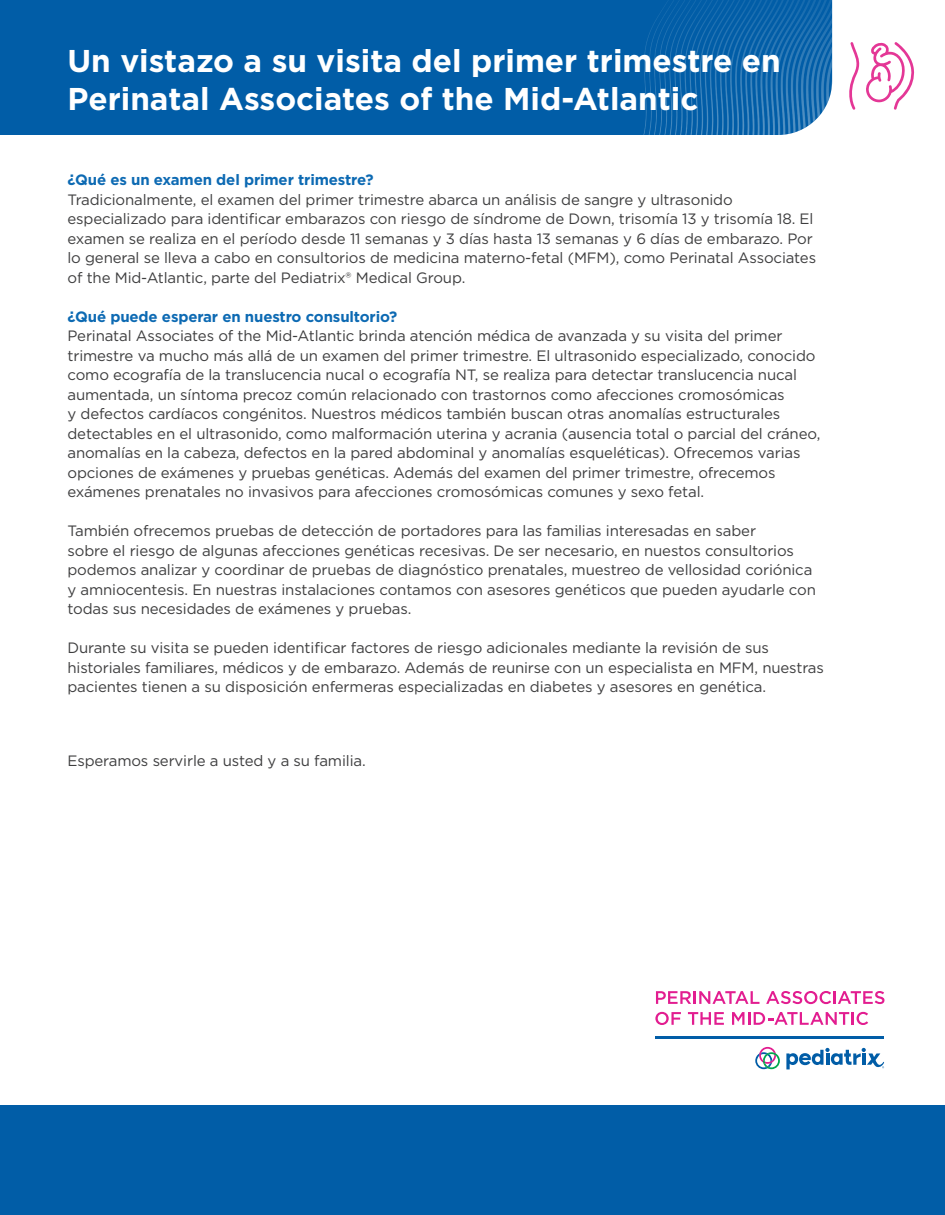
<style>
.page{position:relative;width:945px;height:1215px;background:#fff}
.page>*{position:absolute;margin:0;border:0;box-sizing:border-box;transform-origin:0 0}
.t1{font:700 31.5px/37.8px "Gotham";color:#fff}
.t2{font:15px/19.5px "Gotham";letter-spacing:-.01em;color:#3e3e3f}
.t3{font:700 15px "Gotham";letter-spacing:-.01em;color:#0d6ab3}
</style>
<div class="page">
<div style="left:0;top:0;width:550px;height:135px;background:#015da7"></div>
<img style="left:550px;top:0;width:282px;height:135px">
<svg style="left:755px;top:1047px;width:25px;height:22px"></svg>
<svg style="left:786px;top:1048px;width:98px;height:21px"></svg>
<svg style="left:656px;top:991px;width:104px;height:13px"></svg>
<svg style="left:766px;top:991px;width:118px;height:13px"></svg>
<svg style="left:655px;top:1012px;width:26px;height:13px"></svg>
<svg style="left:688px;top:1012px;width:36px;height:13px"></svg>
<svg style="left:732px;top:1012px;width:136px;height:13px"></svg>
<hr style="left:655px;top:1037px;width:229px;height:2px;background:#015da7">
<svg style="left:849px;top:42px;width:66px;height:68px"></svg>
<div style="left:0;top:1106px;width:945px;height:109px;background:#015da7"></div>
<h1 class="t1" style="left:68px;top:41px;width:715px">Un vistazo a su visita del primer trimestre en<br>Perinatal Associates of the Mid-Atlantic</h1>
<p class="t3" style="left:68px;top:171px;width:308px">¿Qué es un examen del primer trimestre?</p>
<p class="t2" style="left:68px;top:189px;width:750px">Tradicionalmente, el examen del primer trimestre abarca un análisis de sangre y ultrasonido especializado para identificar embarazos con riesgo de síndrome de Down, trisomía 13 y trisomía 18. El examen se realiza en el período desde 11 semanas y 3 días hasta 13 semanas y 6 días de embarazo. Por lo general se lleva a cabo en consultorios de medicina materno-fetal (MFM), como Perinatal Associates of the Mid-Atlantic, parte del Pediatrix® Medical Group.</p>
<p class="t3" style="left:68px;top:308px;width:331px">¿Qué puede esperar en nuestro consultorio?</p>
<p class="t2" style="left:68px;top:326px;width:754px">Perinatal Associates of the Mid-Atlantic brinda atención médica de avanzada y su visita del primer trimestre va mucho más allá de un examen del primer trimestre. El ultrasonido especializado, conocido como ecografía de la translucencia nucal o ecografía NT, se realiza para detectar translucencia nucal aumentada, un síntoma precoz común relacionado con trastornos como afecciones cromosómicas<br>y defectos cardíacos congénitos. Nuestros médicos también buscan otras anomalías estructurales detectables en el ultrasonido, como malformación uterina y acrania (ausencia total o parcial del cráneo, anomalías en la cabeza, defectos en la pared abdominal y anomalías esqueléticas). Ofrecemos varias opciones de exámenes y pruebas genéticas. Además del examen del primer trimestre, ofrecemos exámenes prenatales no invasivos para afecciones cromosómicas comunes y sexo fetal.</p>
<p class="t2" style="left:68px;top:521px;width:750px">También ofrecemos pruebas de detección de portadores para las familias interesadas en saber<br>sobre el riesgo de algunas afecciones genéticas recesivas. De ser necesario, en nuestos consultorios podemos analizar y coordinar de pruebas de diagnóstico prenatales, muestreo de vellosidad coriónica y amniocentesis. En nuestras instalaciones contamos con asesores genéticos que pueden ayudarle con todas sus necesidades de exámenes y pruebas.</p>
<p class="t2" style="left:68px;top:638px;width:758px">Durante su visita se pueden identificar factores de riesgo adicionales mediante la revisión de sus historiales familiares, médicos y de embarazo. Además de reunirse con un especialista en MFM, nuestras pacientes tienen a su disposición enfermeras especializadas en diabetes y asesores en genética.</p>
<p class="t2" style="left:68px;top:750px;width:300px">Esperamos servirle a usted y a su familia.</p>
</div>
